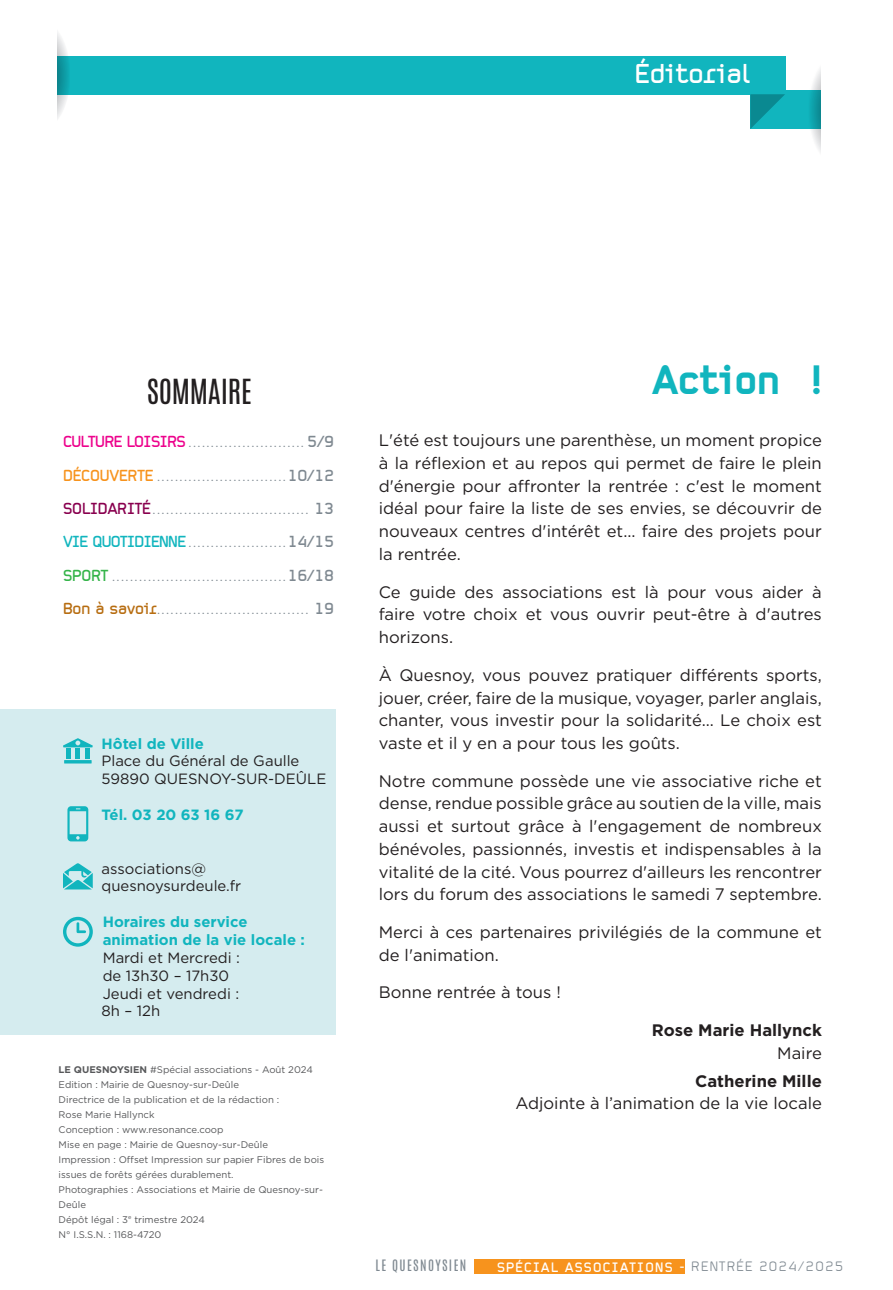
<style>
.page{position:relative;width:893px;height:1290px;background:#fff}
.page>*{position:absolute;margin:0;border:0;box-sizing:border-box;transform-origin:0 0}
.t1{font:39.38px "PF Sector A Black";color:#11b5be}
.t2{font:28.88px "Antonio";letter-spacing:-.01em;color:#231f20}
.t3{font:700 26.25px "PF Sector A";color:#fff}
.t4{font:16.62px/22.8px "Gotham";color:#231f20;text-align:justify}
.t5{font:700 16.62px "Gotham";color:#231f20}
.t6{font:14.88px/17.8px "Gotham";color:#231f20}
.t7{font:700 14.88px/17.8px "Gotham";color:#11b5be}
.t8{font:700 13.12px "PF Sector A";letter-spacing:.1em;color:#fff}
.t9{font:13.12px "Antonio";letter-spacing:.1em;color:#7f8991}
.t10{font:700 10.5px "PF Sector A";color:#7f8991}
.t11{font:9.62px/14.9px "Gotham";color:#57585a}
.s1{font-size:15.4px;color:#ed028c}
.s2{font-size:15.4px}
.s3{font-size:15.4px;color:#f7931d}
.s4{font-size:15.4px;color:#89004f}
.s5{font-size:15.4px;color:#11b5be}
.s6{font-size:15.4px;color:#35b44a}
.s7{font-size:15.4px;color:#b76d11}
.s8{font-weight:700}
.s9{font-family:"PF Sector A Light";font-weight:400;color:#7f8991}
</style>
<div class="page">
<div style="left:474px;top:1259px;width:211px;height:15px;background:#f7931d"></div>
<div style="left:751px;top:91px;width:70px;height:38px;background:#11b5be"></div>
<svg style="left:808px;top:68px;width:13px;height:84px"></svg>
<div style="left:57px;top:56px;width:728px;height:38px;background:#11b5be"></div>
<svg style="left:57px;top:32px;width:13px;height:87px"></svg>
<svg style="left:750px;top:94px;width:35px;height:35px"></svg>
<div style="left:0;top:709px;width:336px;height:325px;background:#d5ecef"></div>
<svg style="left:63px;top:738px;width:30px;height:9px"></svg>
<hr style="left:64px;top:760px;width:28px;height:3px;background:#11b5be">
<div style="left:66px;top:748px;width:5px;height:11px;background:#11b5be"></div>
<hr style="left:76px;top:748px;width:4px;height:11px;background:#11b5be">
<hr style="left:85px;top:748px;width:4px;height:11px;background:#11b5be">
<svg style="left:67px;top:806px;width:21px;height:35px"></svg>
<svg style="left:63px;top:863px;width:30px;height:26px"></svg>
<svg style="left:63px;top:917px;width:30px;height:30px"></svg>
<h3 class="t3" style="left:635px;top:57px;width:117px">Éditorial</h3>
<h2 class="t2" style="left:147px;top:370px;width:107px">SOMMAIRE</h2>
<p class="t10" style="left:63px;top:437px;width:273px"><span class="s1">CULTURE LOISIRS</span>.......................... <span class="s2">5/9</span></p>
<p class="t10" style="left:63px;top:470px;width:273px"><span class="s3">DÉCOUVERTE</span> .............................<span class="s2">10/12</span></p>
<p class="t10" style="left:63px;top:504px;width:273px"><span class="s4">SOLIDARITÉ</span>................................... <span class="s2">13</span></p>
<p class="t10" style="left:63px;top:537px;width:273px"><span class="s5">VIE QUOTIDIENNE</span>......................<span class="s2">14/15</span></p>
<p class="t10" style="left:63px;top:570px;width:273px"><span class="s6">SPORT</span> .......................................<span class="s2">16/18</span></p>
<p class="t10" style="left:63px;top:604px;width:273px"><span class="s7">Bon à savoir</span>.................................. <span class="s2">19</span></p>
<p class="t7" style="left:101px;top:734px;width:104px">Hôtel de Ville</p>
<p class="t6" style="left:102px;top:752px;width:226px">Place du Général de Gaulle<br>59890 QUESNOY-SUR-DEÛLE</p>
<p class="t7" style="left:102px;top:806px;width:144px">Tél. 03 20 63 16 67</p>
<p class="t6" style="left:101px;top:859px;width:141px">associations@ quesnoysurdeule.fr</p>
<p class="t7" style="left:103px;top:913px;width:204px">Horaires du service animation de la vie locale :</p>
<p class="t6" style="left:101px;top:948px;width:140px">Mardi et Mercredi : de 13h30 – 17h30<br>Jeudi et vendredi :<br>8h – 12h</p>
<p class="t11" style="left:59px;top:1062px;width:267px"><span class="s8">LE QUESNOYSIEN</span> #Spécial associations - Août 2024<br>Edition : Mairie de Quesnoy-sur-Deûle<br>Directrice de la publication et de la rédaction :<br>Rose Marie Hallynck<br>Conception : www.resonance.coop<br>Mise en page : Mairie de Quesnoy-sur-Deûle<br>Impression : Offset Impression sur papier Fibres de bois issues de forêts gérées durablement.<br>Photographies : Associations et Mairie de Quesnoy-sur-Deûle<br>Dépôt légal : 3<sup>e</sup> trimestre 2024<br>N° I.S.S.N. : 1168-4720</p>
<h1 class="t1" style="left:653px;top:355px;width:170px">Action !</h1>
<p class="t4" style="left:379px;top:429px;width:445px">L'été est toujours une parenthèse, un moment propice à la réflexion et au repos qui permet de faire le plein d'énergie pour affronter la rentrée : c'est le moment idéal pour faire la liste de ses envies, se découvrir de nouveaux centres d'intérêt et... faire des projets pour la rentrée.</p>
<p class="t4" style="left:379px;top:580px;width:445px">Ce guide des associations est là pour vous aider à faire votre choix et vous ouvrir peut-être à d'autres horizons.</p>
<p class="t4" style="left:379px;top:663px;width:445px">À Quesnoy, vous pouvez pratiquer différents sports, jouer, créer, faire de la musique, voyager, parler anglais, chanter, vous investir pour la solidarité... Le choix est vaste et il y en a pour tous les goûts.</p>
<p class="t4" style="left:379px;top:769px;width:445px">Notre commune possède une vie associative riche et dense, rendue possible grâce au soutien de la ville, mais aussi et surtout grâce à l'engagement de nombreux bénévoles, passionnés, investis et indispensables à la vitalité de la cité. Vous pourrez d'ailleurs les rencontrer lors du forum des associations le samedi 7 septembre.</p>
<p class="t4" style="left:379px;top:920px;width:445px">Merci à ces partenaires privilégiés de la commune et de l'animation.</p>
<p class="t4" style="left:379px;top:981px;width:184px">Bonne rentrée à tous !</p>
<p class="t5" style="left:652px;top:1019px;width:172px">Rose Marie Hallynck</p>
<p class="t4" style="left:777px;top:1041px;width:46px">Maire</p>
<p class="t5" style="left:695px;top:1069px;width:128px">Catherine Mille</p>
<p class="t4" style="left:515px;top:1092px;width:308px">Adjointe à l’animation de la vie locale</p>
<p class="t9" style="left:376px;top:1256px;width:92px">LE QUESNOYSIEN</p>
<p class="t8" style="left:497px;top:1259px;width:348px">SPÉCIAL ASSOCIATIONS - <span class="s9">RENTRÉE 2024/2025</span></p>
</div>
